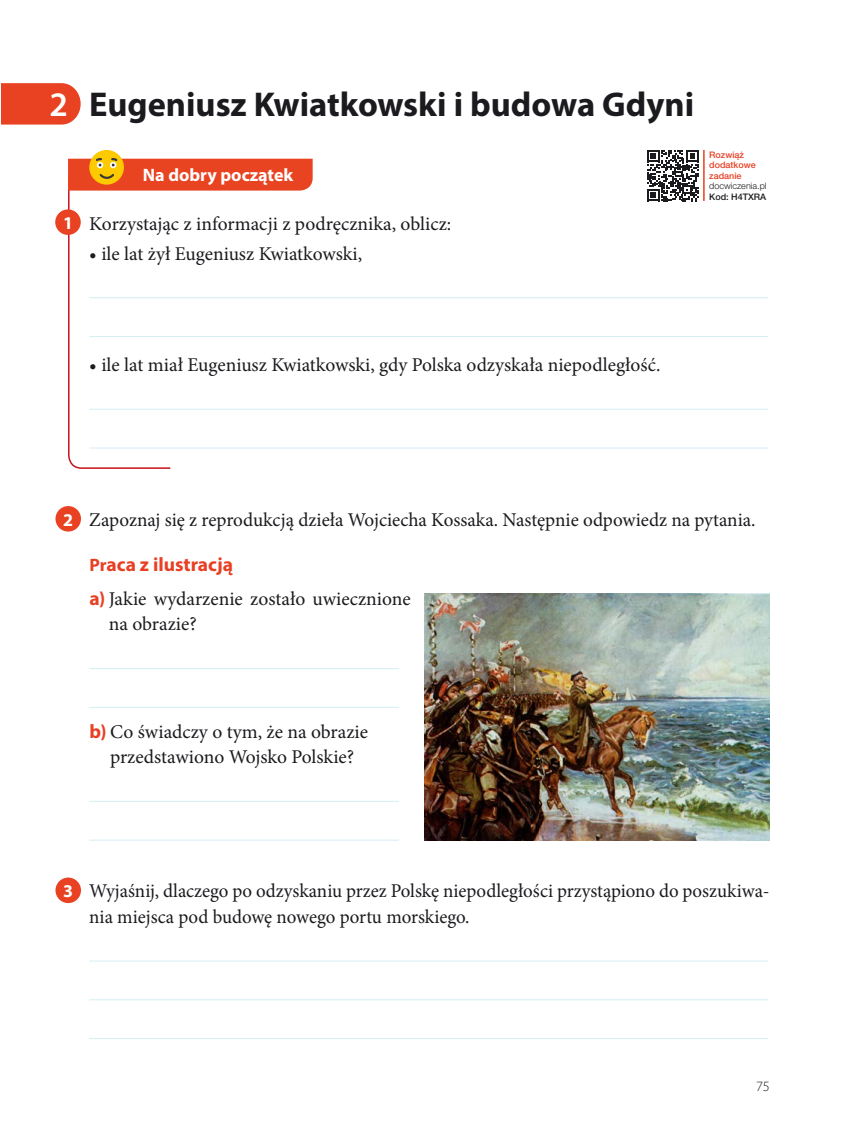
<style>
.page{position:relative;width:859px;height:1127px;background:#fff}
.page>*{position:absolute;margin:0;border:0;box-sizing:border-box;transform-origin:0 0}
.t1{font:700 34.5px "Myriad Pro";color:#1b1b1f}
.t2{font:600 34.5px "Myriad Pro";color:#fff}
.t3{font:19.5px/25.5px "Minion Pro";color:#1b1b1f}
.t4{font:700 19.5px "Myriad Pro";color:#e83f24}
.t5{font:700 18px "Myriad Pro";color:#fff}
.t6{font:300 14.25px "Myriad Pro";color:#1b1b1f}
.t7{font:500 9px/10.5px "Helvetica Neue LT Pro";color:#e83f24}
.t8{font:300 9px "Helvetica Neue LT Pro";color:#1b1b1f}
.t9{font:500 9px "Helvetica Neue LT Pro";color:#1b1b1f}
.s1{font-family:"Myriad Pro";font-weight:700;font-size:18px;color:#fff}
.s2{font-size:18px}
.s3{font-family:"Myriad Pro";font-weight:700;color:#e83f24}
</style>
<div class="page">
<svg style="left:68px;top:191px;width:138px;height:278px"></svg>
<div style="left:55px;top:209px;width:26px;height:26px;background:#e84222;border-radius:50%"></div>
<div style="left:89px;top:150px;width:35px;height:35px;background:#fdca00;border-radius:50%"></div>
<svg style="left:68px;top:158px;width:245px;height:33px;background:#e95628"></svg>
<hr style="left:89px;top:297px;width:679px;height:1px;background:#d7eef5">
<hr style="left:89px;top:336px;width:679px;height:1px;background:#d7eef5">
<hr style="left:89px;top:409px;width:679px;height:1px;background:#d7eef5">
<hr style="left:89px;top:447px;width:679px;height:1px;background:#d7eef5">
<div style="left:55px;top:877px;width:26px;height:26px;background:#e84222;border-radius:50%"></div>
<hr style="left:89px;top:960px;width:679px;height:1px;background:#d7eef5">
<hr style="left:89px;top:999px;width:679px;height:1px;background:#d7eef5">
<hr style="left:89px;top:1038px;width:679px;height:1px;background:#d7eef5">
<div style="left:55px;top:506px;width:26px;height:25px;background:#e84222;border-radius:50%"></div>
<img style="left:425px;top:593px;width:345px;height:248px">
<hr style="left:89px;top:668px;width:310px;height:1px;background:#d7eef5">
<hr style="left:89px;top:707px;width:310px;height:1px;background:#d7eef5">
<hr style="left:89px;top:801px;width:310px;height:1px;background:#d7eef5">
<hr style="left:89px;top:839px;width:310px;height:2px;background:#d7eef5">
<hr style="left:703px;top:150px;width:2px;height:51px;background:#e83f24">
<svg style="left:647px;top:150px;width:51px;height:51px"></svg>
<svg style="left:1px;top:83px;width:80px;height:42px;background:#e94e31"></svg>
<h1 class="t2" style="left:50px;top:82px;width:20px">2</h1>
<p class="t5" style="left:63px;top:211px;width:11px">1</p>
<h1 class="t1" style="left:89px;top:82px;width:606px">Eugeniusz Kwiatkowski i budowa Gdyni</h1>
<p class="t5" style="left:143px;top:163px;width:152px">Na dobry początek</p>
<p class="t3" style="left:89px;top:211px;width:363px">Korzystając z informacji z podręcznika, oblicz:</p>
<p class="t3" style="left:89px;top:241px;width:274px">• ile lat żył Eugeniusz Kwiatkowski,</p>
<p class="t7" style="left:709px;top:149px;width:48px">Rozwiąż dodatkowe zadanie</p>
<p class="t8" style="left:709px;top:180px;width:59px">docwiczenia.pl</p>
<p class="t9" style="left:709px;top:191px;width:59px">Kod: H4TXRA</p>
<p class="t3" style="left:89px;top:352px;width:573px">• ile lat miał Eugeniusz Kwiatkowski, gdy Polska odzyskała niepodległość.</p>
<p class="t3" style="left:63px;top:507px;width:694px"><span class="s1">2</span> Zapoznaj się z reprodukcją dzieła Wojciecha Kossaka. Następnie odpowiedz na pytania.</p>
<p class="t4" style="left:89px;top:551px;width:145px"><span class="s2">Pr</span>aca z ilustracją</p>
<p class="t3" style="left:109px;top:586px;width:303px;text-indent:-19px"><span class="s3">a)</span> Jakie wydarzenie zostało uwiecznione na obrazie?</p>
<p class="t3" style="left:89px;top:719px;width:280px;text-align:center"><span class="s3">b)</span> Co świadczy o tym, że na obrazie przedstawiono Wojsko Polskie?</p>
<p class="t3" style="left:89px;top:878px;width:682px;text-indent:-26px"><span class="s1">3</span> Wyjaśnij, dlaczego po odzyskaniu przez Polskę niepodległości przystąpiono do poszukiwa&shy;nia miejsca pod budowę nowego portu morskiego.</p>
<p class="t6" style="left:756px;top:1077px;width:15px">75</p>
</div>
